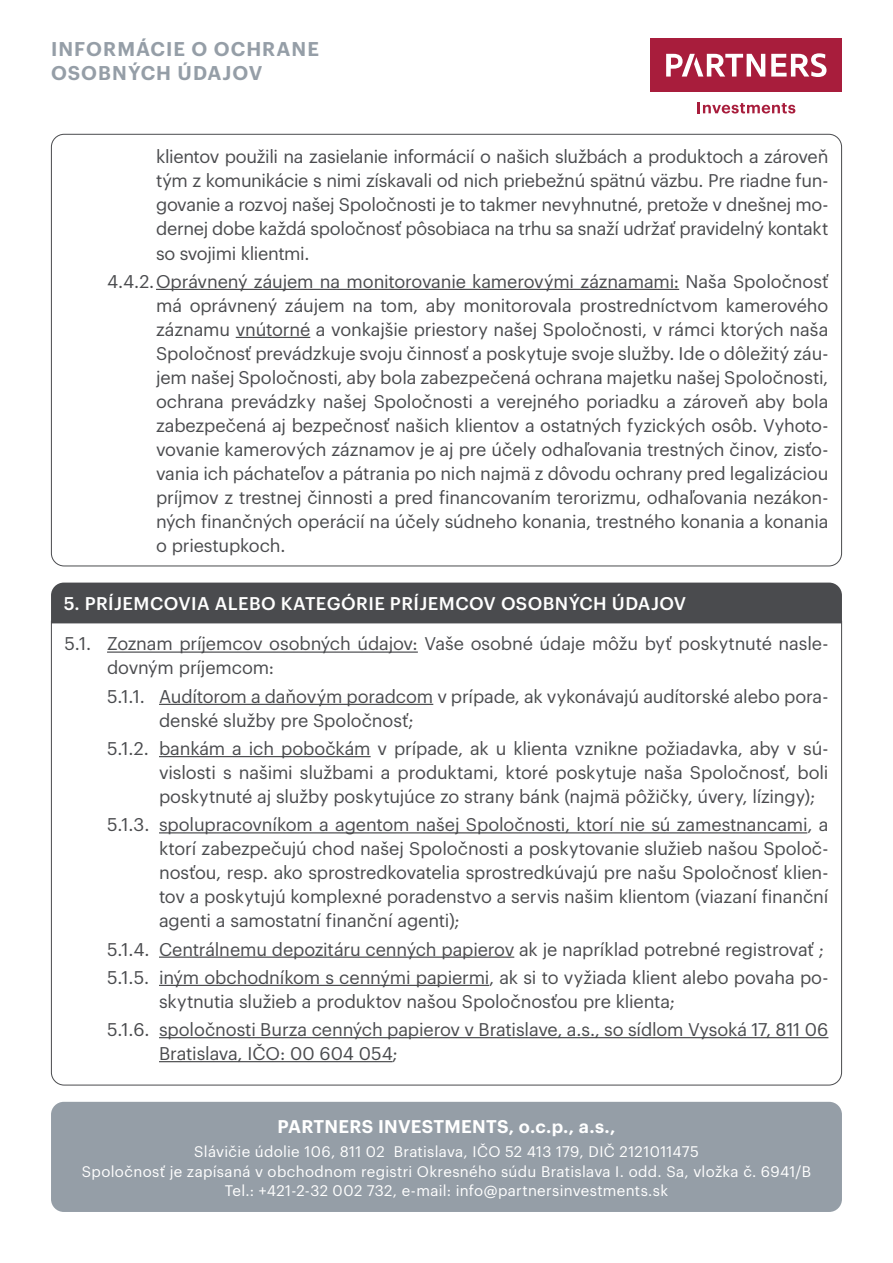
<style>
.page{position:relative;width:893px;height:1263px;background:#fff}
.page>*{position:absolute;margin:0;border:0;box-sizing:border-box;transform-origin:0 0}
.t1{font:600 19.5px/23.4px "Graphik";letter-spacing:.055em;color:#959ea7}
.t2{font:18px/24px "Graphik";letter-spacing:-.005em;color:#4a4b4e;text-align:justify}
.t3{font:500 18px "Graphik";letter-spacing:.025em;color:#fff}
.t4{font:600 18px "Graphik";letter-spacing:.01em;color:#fff}
.t5{font:15px/19.5px "Graphik";letter-spacing:.02em;color:#fff;text-align:center}
</style>
<div class="page">
<div style="left:651px;top:38px;width:191px;height:54px;background:#a81d3c"></div>
<svg style="left:771px;top:53px;width:55px;height:24px"></svg>
<svg style="left:666px;top:54px;width:99px;height:23px"></svg>
<svg style="left:698px;top:102px;width:97px;height:11px"></svg>
<div style="left:51px;top:1102px;width:791px;height:110px;background:#959ea7;border-radius:13px"></div>
<hr style="left:156px;top:289px;width:523px;height:1px;background:#4a4b4e">
<hr style="left:236px;top:337px;width:74px;height:1px;background:#4a4b4e">
<svg style="left:51px;top:623px;width:791px;height:463px"></svg>
<div style="left:51px;top:583px;width:791px;height:40px;background:#4a4b4e"></div>
<p class="t1" style="left:51px;top:36px;width:269px">INFORMÁCIE O OCHRANE<br>OSOBNÝCH ÚDAJOV</p>
<p class="t2" style="left:156px;top:143px;width:674px">klientov použili na zasielanie informácií o našich službách a produktoch a zároveň tým z komunikácie s nimi získavali od nich priebežnú spätnú väzbu. Pre riadne fun&shy;govanie a rozvoj našej Spoločnosti je to takmer nevyhnutné, pretože v dnešnej mo&shy;dernej dobe každá spoločnosť pôsobiaca na trhu sa snaží udržať pravidelný kontakt so svojimi klientmi.</p>
<p class="t2" style="left:156px;top:268px;width:674px;text-indent:-49px">4.4.2.Oprávnený záujem na monitorovanie kamerovými záznamami: Naša Spoločnosť má oprávnený záujem na tom, aby monitorovala prostredníctvom kamerového záznamu vnútorné a vonkajšie priestory našej Spoločnosti, v rámci ktorých naša Spoločnosť prevádzkuje svoju činnosť a poskytuje svoje služby. Ide o dôležitý záu&shy;jem našej Spoločnosti, aby bola zabezpečená ochrana majetku našej Spoločnosti, ochrana prevádzky našej Spoločnosti a verejného poriadku a zároveň aby bola zabezpečená aj bezpečnosť našich klientov a ostatných fyzických osôb. Vyhoto&shy;vovanie kamerových záznamov je aj pre účely odhaľovania trestných činov, zisťo&shy;vania ich páchateľov a pátrania po nich najmä z dôvodu ochrany pred legalizáciou príjmov z trestnej činnosti a pred financovaním terorizmu, odhaľovania nezákon&shy;ných finančných operácií na účely súdneho konania, trestného konania a konania o priestupkoch.</p>
<p class="t3" style="left:64px;top:590px;width:624px">5. PRÍJEMCOVIA ALEBO KATEGÓRIE PRÍJEMCOV OSOBNÝCH ÚDAJOV</p>
<p class="t2" style="left:107px;top:630px;width:723px;text-indent:-43px">5.1. Zoznam príjemcov osobných údajov: Vaše osobné údaje môžu byť poskytnuté nasle&shy;dovným príjemcom:</p>
<p class="t2" style="left:159px;top:683px;width:671px;text-indent:-52px">5.1.1. Audítorom a daňovým poradcom v prípade, ak vykonávajú audítorské alebo pora&shy;denské služby pre Spoločnosť;</p>
<p class="t2" style="left:159px;top:735px;width:671px;text-indent:-52px">5.1.2. bankám a ich pobočkám v prípade, ak u klienta vznikne požiadavka, aby v sú&shy;vislosti s našimi službami a produktami, ktoré poskytuje naša Spoločnosť, boli poskytnuté aj služby poskytujúce zo strany bánk (najmä pôžičky, úvery, lízingy);</p>
<p class="t2" style="left:159px;top:811px;width:671px;text-indent:-52px">5.1.3. spolupracovníkom a agentom našej Spoločnosti, ktorí nie sú zamestnancami, a ktorí zabezpečujú chod našej Spoločnosti a poskytovanie služieb našou Spoloč&shy;nosťou, resp. ako sprostredkovatelia sprostredkúvajú pre našu Spoločnosť klien&shy;tov a poskytujú komplexné poradenstvo a servis našim klientom (viazaní finanční agenti a samostatní finanční agenti);</p>
<p class="t2" style="left:107px;top:935px;width:718px">5.1.4. Centrálnemu depozitáru cenných papierov ak je napríklad potrebné registrovať ;</p>
<p class="t2" style="left:159px;top:964px;width:671px;text-indent:-52px">5.1.5. iným obchodníkom s cennými papiermi, ak si to vyžiada klient alebo povaha po&shy;skytnutia služieb a produktov našou Spoločnosťou pre klienta;</p>
<p class="t2" style="left:159px;top:1016px;width:671px;text-indent:-52px">5.1.6. spoločnosti Burza cenných papierov v Bratislave, a.s., so sídlom Vysoká 17, 811 06<br>Bratislava, IČO: 00 604 054;</p>
<p class="t4" style="left:278px;top:1113px;width:339px">PARTNERS INVESTMENTS, o.c.p., a.s.,</p>
<p class="t5" style="left:82px;top:1141px;width:731px">Slávičie údolie 106, 811 02 Bratislava, IČO 52 413 179, DIČ 2121011475<br>Spoločnosť je zapísaná v obchodnom registri Okresného súdu Bratislava I. odd. Sa, vložka č. 6941/B<br>Tel.: +421-2-32 002 732, e-mail: info@partnersinvestments.sk</p>
</div>
